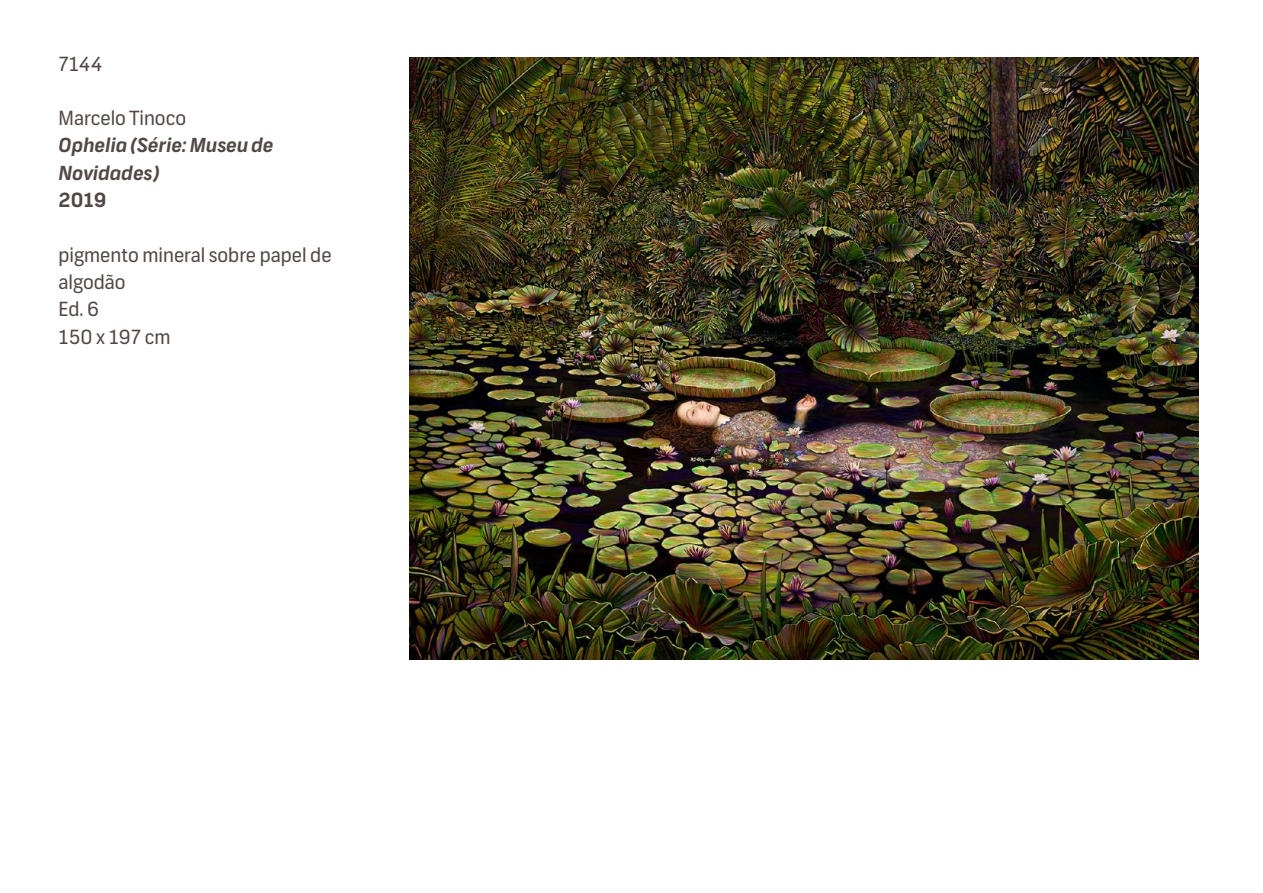
<style>
.page{position:relative;width:1263px;height:893px;background:#fff}
.page>*{position:absolute;margin:0;border:0;box-sizing:border-box;transform-origin:0 0}
.t1{font:19.5px/27.3px "Frank";color:#524946}
.t2{font:italic 700 19.5px/27.3px "Frank";color:#524946}
.t3{font:700 19.5px "Frank";color:#524946}
</style>
<div class="page">
<img style="left:409px;top:57px;width:789px;height:602px">
<p class="t1" style="left:58px;top:50px;width:45px">7144</p>
<p class="t1" style="left:58px;top:105px;width:129px">Marcelo Tinoco</p>
<p class="t2" style="left:58px;top:132px;width:217px">Ophelia (Série: Museu de<br>Novidades)</p>
<p class="t3" style="left:58px;top:188px;width:49px">2019</p>
<p class="t1" style="left:58px;top:243px;width:275px">pigmento mineral sobre papel de algodão<br>Ed. 6<br>150 x 197 cm</p>
</div>
